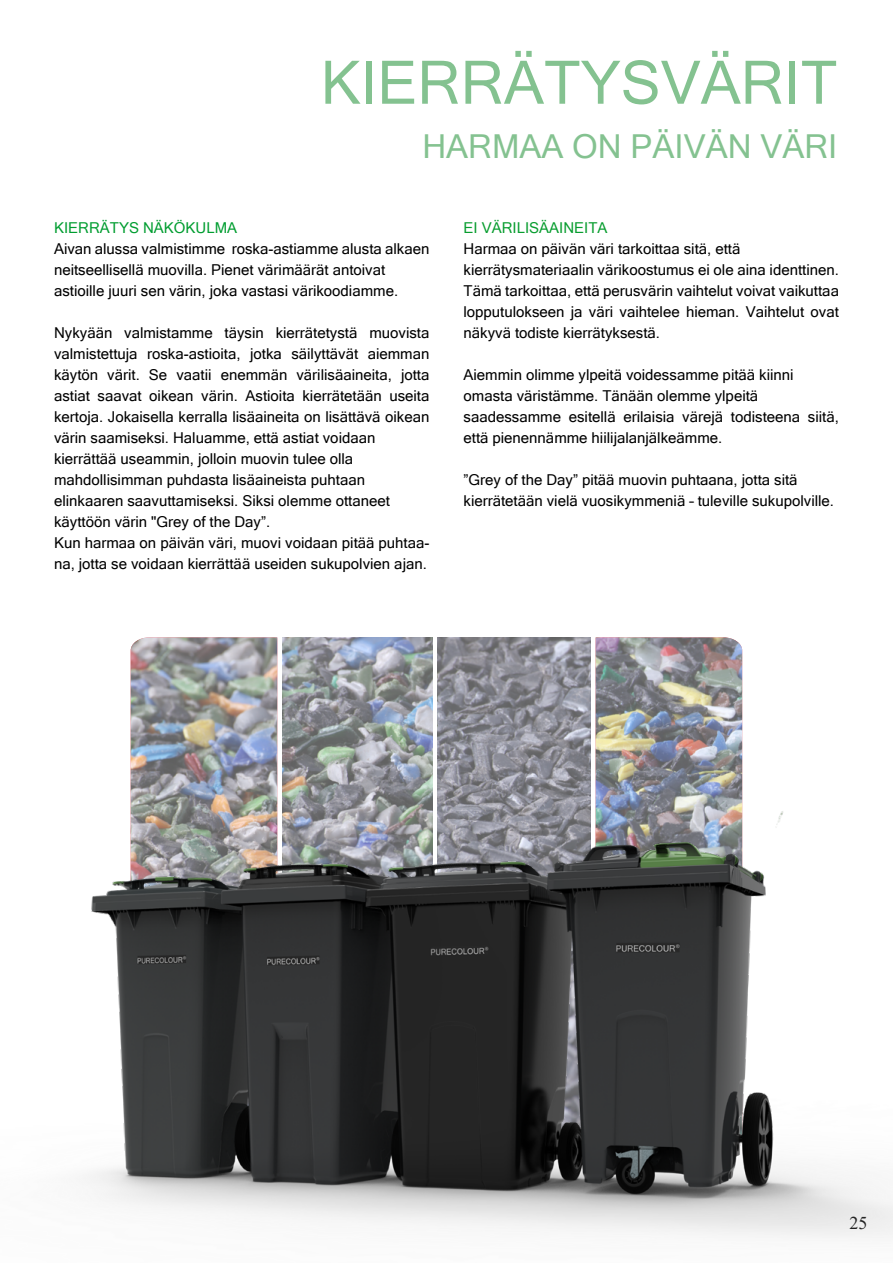
<style>
.page{position:relative;width:893px;height:1263px;background:#fff}
.page>*{position:absolute;margin:0;border:0;box-sizing:border-box;transform-origin:0 0}
.t1{font:60px "Microsoft Sans Serif";color:#84c290}
.t2{font:33px "Microsoft Sans Serif";color:#84c290}
.t3{font:18px "Times New Roman";color:#000}
.t4{font:15px/21px "Microsoft Sans Serif";color:#000}
.t5{font:15px "Microsoft Sans Serif";color:#009d30}
.t6{font:15px "Microsoft Sans Serif";color:#089d2f}
</style>
<div class="page">
<img style="left:131px;top:637px;width:146px;height:31px">
<img style="left:596px;top:637px;width:146px;height:31px">
<img style="left:283px;top:637px;width:149px;height:31px">
<img style="left:437px;top:637px;width:153px;height:31px">
<img style="left:83px;top:668px;width:810px;height:570px">
<h1 class="t1" style="left:321px;top:44px;width:518px">KIERRÄTYSVÄRIT</h1>
<h2 class="t2" style="left:422px;top:125px;width:417px">HARMAA ON PÄIVÄN VÄRI</h2>
<p class="t5" style="left:54px;top:218px;width:185px">KIERRÄTYS NÄKÖKULMA</p>
<p class="t4" style="left:54px;top:238px;width:377px">Aivan alussa valmistimme roska-astiamme alusta alkaen neitseellisellä muovilla. Pienet värimäärät antoivat astioille juuri sen värin, joka vastasi värikoodiamme.</p>
<p class="t4" style="left:54px;top:322px;width:377px">Nykyään valmistamme täysin kierrätetystä muovista valmistettuja roska-astioita, jotka säilyttävät aiemman käytön värit. Se vaatii enemmän värilisäaineita, jotta astiat saavat oikean värin. Astioita kierrätetään useita kertoja. Jokaisella kerralla lisäaineita on lisättävä oikean värin saamiseksi. Haluamme, että astiat voidaan kierrättää useammin, jolloin muovin tulee olla mahdollisimman puhdasta lisäaineista puhtaan elinkaaren saavuttamiseksi. Siksi olemme ottaneet käyttöön värin "Grey of the Day”.<br>Kun harmaa on päivän väri, muovi voidaan pitää puhtaa&shy;na, jotta se voidaan kierrättää useiden sukupolvien ajan.</p>
<p class="t6" style="left:463px;top:218px;width:146px">EI VÄRILISÄAINEITA</p>
<p class="t4" style="left:463px;top:238px;width:377px">Harmaa on päivän väri tarkoittaa sitä, että kierrätysmateriaalin värikoostumus ei ole aina identtinen.<br>Tämä tarkoittaa, että perusvärin vaihtelut voivat vaikuttaa lopputulokseen ja väri vaihtelee hieman. Vaihtelut ovat näkyvä todiste kierrätyksestä.</p>
<p class="t4" style="left:463px;top:364px;width:377px">Aiemmin olimme ylpeitä voidessamme pitää kiinni omasta väristämme. Tänään olemme ylpeitä saadessamme esitellä erilaisia värejä todisteena siitä, että pienennämme hiilijalanjälkeämme.</p>
<p class="t4" style="left:463px;top:469px;width:372px">”Grey of the Day” pitää muovin puhtaana, jotta sitä kierrätetään vielä vuosikymmeniä – tuleville sukupolville.</p>
<p class="t3" style="left:849px;top:1210px;width:19px">25</p>
</div>
